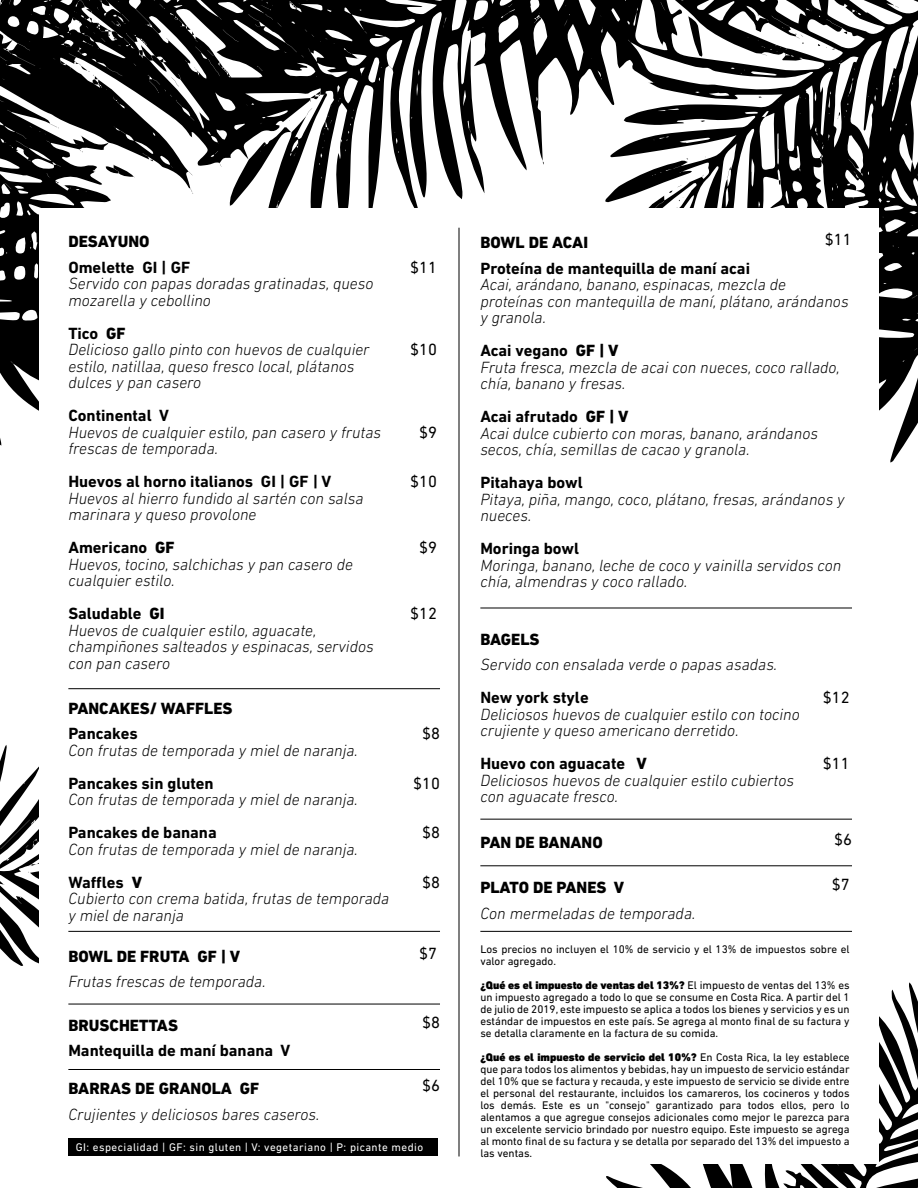
<style>
.page{position:relative;width:918px;height:1188px;background:#fff}
.page>*{position:absolute;margin:0;border:0;box-sizing:border-box;transform-origin:0 0}
.t1{font:italic 300 16.5px/16.5px "DIN Next LT Pro";color:#000}
.t2{font:700 16.5px "DIN Next LT Pro";color:#000}
.t3{font:800 16.5px "DIN Next LT Pro";color:#000}
.t4{font:16.5px "DIN Next LT Pro";color:#000}
.t5{font:11.25px/12px "DIN Next LT Pro";color:#000;text-align:justify}
.t6{font:11.25px "DIN Next LT Pro";letter-spacing:.04em;color:#fff}
.s1{font-weight:700;font-style:normal}
.s2{font-weight:800;font-style:normal}
.s3{font-weight:900}
</style>
<div class="page">
<svg style="left:0;top:0;width:918px;height:463px"></svg>
<svg style="left:0;top:84px;width:135px;height:330px;fill:#000"></svg>
<svg style="left:0;top:353px;width:1px;height:93px"></svg>
<svg style="left:60px;top:60px;width:6px;height:4px"></svg>
<svg style="left:727px;top:167px;width:4px;height:12px"></svg>
<svg style="left:190px;top:189px;width:3px;height:5px"></svg>
<svg style="left:55px;top:180px;width:9px;height:6px"></svg>
<svg style="left:79px;top:148px;width:7px;height:4px"></svg>
<svg style="left:189px;top:172px;width:4px;height:4px"></svg>
<svg style="left:106px;top:164px;width:29px;height:14px"></svg>
<svg style="left:606px;top:982px;width:312px;height:206px"></svg>
<svg style="left:664px;top:182px;width:28px;height:27px"></svg>
<svg style="left:0;top:745px;width:39px;height:221px"></svg>
<svg style="left:50px;top:124px;width:9px;height:4px"></svg>
<svg style="left:688px;top:16px;width:14px;height:41px"></svg>
<svg style="left:762px;top:54px;width:6px;height:2px"></svg>
<svg style="left:791px;top:30px;width:13px;height:14px"></svg>
<svg style="left:826px;top:47px;width:13px;height:4px"></svg>
<svg style="left:187px;top:26px;width:9px;height:11px"></svg>
<svg style="left:220px;top:62px;width:12px;height:16px"></svg>
<svg style="left:838px;top:112px;width:2px;height:7px"></svg>
<svg style="left:195px;top:67px;width:4px;height:6px"></svg>
<svg style="left:137px;top:38px;width:43px;height:49px"></svg>
<svg style="left:290px;top:2px;width:7px;height:7px"></svg>
<svg style="left:74px;top:60px;width:28px;height:28px"></svg>
<svg style="left:536px;top:16px;width:3px;height:4px"></svg>
<svg style="left:64px;top:0;width:56px;height:47px"></svg>
<svg style="left:229px;top:91px;width:100px;height:118px"></svg>
<div style="left:39px;top:209px;width:840px;height:955px;background:#fff"></div>
<hr style="left:459px;top:228px;width:1px;height:928px;background:#000">
<hr style="left:68px;top:688px;width:372px;height:1px;background:#000">
<hr style="left:68px;top:931px;width:372px;height:1px;background:#000">
<hr style="left:68px;top:1004px;width:372px;height:1px;background:#000">
<hr style="left:68px;top:1069px;width:372px;height:1px;background:#000">
<div style="left:68px;top:1138px;width:370px;height:18px;background:#000"></div>
<hr style="left:480px;top:608px;width:372px;height:1px;background:#000">
<hr style="left:480px;top:819px;width:372px;height:1px;background:#000">
<hr style="left:480px;top:865px;width:372px;height:1px;background:#000">
<hr style="left:480px;top:931px;width:372px;height:1px;background:#000">
<p class="t3" style="left:68px;top:232px;width:83px">DESAYUNO</p>
<p class="t2" style="left:68px;top:257px;width:123px">Omelette GI | GF</p>
<p class="t1" style="left:68px;top:275px;width:306px">Servido con papas doradas gratinadas, queso mozarella y cebollino</p>
<p class="t1" style="left:68px;top:325px;width:303px"><span class="s1">Tico</span> <span class="s2">GF<br></span>Delicioso gallo pinto con huevos de cualquier estilo, natillaa, queso fresco local, plátanos dulces y pan casero</p>
<p class="t2" style="left:68px;top:406px;width:102px">Continental V</p>
<p class="t1" style="left:68px;top:424px;width:314px">Huevos de cualquier estilo, pan casero y frutas frescas de temporada.</p>
<p class="t2" style="left:68px;top:472px;width:265px">Huevos al horno italianos GI | GF | V</p>
<p class="t1" style="left:68px;top:490px;width:297px">Huevos al hierro fundido al sartén con salsa marinara y queso provolone</p>
<p class="t1" style="left:68px;top:539px;width:286px"><span class="s1">Americano</span> <span class="s2">GF<br></span>Huevos, tocino, salchichas y pan casero de cualquier estilo.</p>
<p class="t1" style="left:68px;top:605px;width:307px"><span class="s1">Saludable</span> <span class="s2">GI<br></span>Huevos de cualquier estilo, aguacate, champiñones salteados y espinacas, servidos con pan casero</p>
<p class="t3" style="left:68px;top:699px;width:166px">PANCAKES/ WAFFLES</p>
<p class="t2" style="left:68px;top:724px;width:71px">Pancakes</p>
<p class="t1" style="left:68px;top:742px;width:291px">Con frutas de temporada y miel de naranja.</p>
<p class="t2" style="left:68px;top:774px;width:147px">Pancakes sin gluten</p>
<p class="t1" style="left:68px;top:791px;width:291px">Con frutas de temporada y miel de naranja.</p>
<p class="t2" style="left:68px;top:823px;width:150px">Pancakes de banana</p>
<p class="t1" style="left:68px;top:833px;width:291px;line-height:33px">Con frutas de temporada y miel de naranja.<br><span class="s1">Waffles</span> <span class="s2">V</span></p>
<p class="t1" style="left:68px;top:890px;width:322px">Cubierto con crema batida, frutas de temporada y miel de naranja</p>
<p class="t3" style="left:68px;top:946px;width:173px">BOWL DE FRUTA GF | V</p>
<p class="t1" style="left:68px;top:973px;width:199px">Frutas frescas de temporada.</p>
<p class="t3" style="left:68px;top:1015px;width:111px">BRUSCHETTAS</p>
<p class="t2" style="left:68px;top:1041px;width:224px">Mantequilla de maní banana V</p>
<p class="t3" style="left:68px;top:1079px;width:192px">BARRAS DE GRANOLA GF</p>
<p class="t1" style="left:68px;top:1106px;width:253px">Crujientes y deliciosos bares caseros.</p>
<p class="t4" style="left:410px;top:258px;width:28px">$11</p>
<p class="t4" style="left:410px;top:340px;width:28px">$10</p>
<p class="t4" style="left:419px;top:423px;width:19px">$9</p>
<p class="t4" style="left:410px;top:472px;width:28px">$10</p>
<p class="t4" style="left:419px;top:538px;width:19px">$9</p>
<p class="t4" style="left:410px;top:604px;width:28px">$12</p>
<p class="t4" style="left:422px;top:724px;width:19px">$8</p>
<p class="t4" style="left:413px;top:774px;width:28px">$10</p>
<p class="t4" style="left:422px;top:823px;width:19px">$8</p>
<p class="t4" style="left:422px;top:873px;width:19px">$8</p>
<p class="t4" style="left:419px;top:944px;width:19px">$7</p>
<p class="t4" style="left:422px;top:1013px;width:19px">$8</p>
<p class="t4" style="left:422px;top:1076px;width:19px">$6</p>
<p class="t6" style="left:76px;top:1141px;width:349px">GI: especialidad | GF: sin gluten | V: vegetariano | P: picante medio</p>
<p class="t4" style="left:825px;top:230px;width:28px">$11</p>
<p class="t3" style="left:480px;top:233px;width:109px">BOWL DE ACAI</p>
<p class="t2" style="left:480px;top:258px;width:271px">Proteína de mantequilla de maní acai</p>
<p class="t1" style="left:480px;top:276px;width:370px">Acai, arándano, banano, espinacas, mezcla de proteínas con mantequilla de maní, plátano, arándanos y granola.</p>
<p class="t1" style="left:480px;top:342px;width:361px"><span class="s1">Acai vegano</span> <span class="s2">GF | V<br></span>Fruta fresca, mezcla de acai con nueces, coco rallado, chía, banano y fresas.</p>
<p class="t1" style="left:480px;top:408px;width:339px"><span class="s1">Acai afrutado</span> <span class="s2">GF | V<br></span>Acai dulce cubierto con moras, banano, arándanos secos, chía, semillas de cacao y granola.</p>
<p class="t2" style="left:480px;top:473px;width:104px">Pitahaya bowl</p>
<p class="t1" style="left:480px;top:491px;width:366px">Pitaya, piña, mango, coco, plátano, fresas, arándanos y nueces.</p>
<p class="t2" style="left:480px;top:539px;width:100px">Moringa bowl</p>
<p class="t1" style="left:480px;top:557px;width:363px">Moringa, banano, leche de coco y vainilla servidos con chía, almendras y coco rallado.</p>
<p class="t3" style="left:480px;top:630px;width:61px">BAGELS</p>
<p class="t1" style="left:480px;top:656px;width:299px">Servido con ensalada verde o papas asadas.</p>
<p class="t2" style="left:480px;top:688px;width:110px">New york style</p>
<p class="t1" style="left:480px;top:706px;width:321px">Deliciosos huevos de cualquier estilo con tocino crujiente y queso americano derretido.</p>
<p class="t1" style="left:480px;top:755px;width:315px"><span class="s1">Huevo con aguacate</span> <span class="s2">V<br></span>Deliciosos huevos de cualquier estilo cubiertos con aguacate fresco.</p>
<p class="t4" style="left:823px;top:688px;width:28px">$12</p>
<p class="t4" style="left:823px;top:754px;width:28px">$11</p>
<p class="t3" style="left:480px;top:833px;width:124px">PAN DE BANANO</p>
<p class="t4" style="left:834px;top:830px;width:19px">$6</p>
<p class="t3" style="left:480px;top:878px;width:145px">PLATO DE PANES V</p>
<p class="t1" style="left:480px;top:905px;width:217px">Con mermeladas de temporada.</p>
<p class="t4" style="left:832px;top:875px;width:19px">$7</p>
<p class="t5" style="left:480px;top:943px;width:371px">Los precios no incluyen el 10% de servicio y el 13% de impuestos sobre el valor agregado.</p>
<p class="t5" style="left:480px;top:979px;width:371px"><span class="s3">¿Qué es el impuesto de ventas del 13%?</span> El impuesto de ventas del 13% es un impuesto agregado a todo lo que se consume en Costa Rica. A partir del 1 de julio de 2019, este impuesto se aplica a todos los bienes y servicios y es un estándar de impuestos en este país. Se agrega al monto final de su factura y se detalla claramente en la factura de su comida.</p>
<p class="t5" style="left:480px;top:1051px;width:371px"><span class="s3">¿Qué es el impuesto de servicio del 10%?</span> En Costa Rica, la ley establece que para todos los alimentos y bebidas, hay un impuesto de servicio estándar del 10% que se factura y recauda, y este impuesto de servicio se divide entre el personal del restaurante, incluidos los camareros, los cocineros y todos los demás. Este es un "consejo" garantizado para todos ellos, pero lo alentamos a que agregue consejos adicionales como mejor le parezca para un excelente servicio brindado por nuestro equipo. Este impuesto se agrega al monto final de su factura y se detalla por separado del 13% del impuesto a las ventas.</p>
</div>
